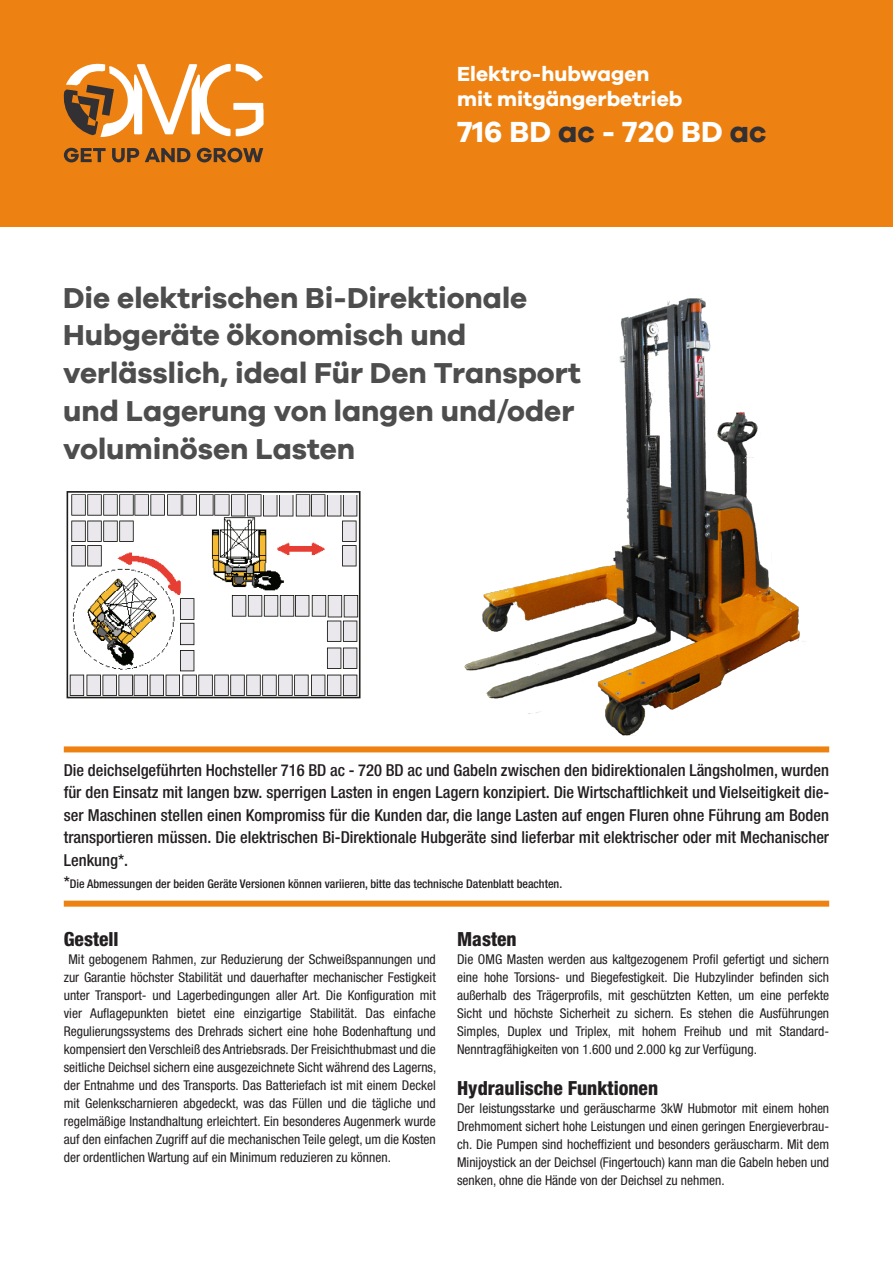
<style>
.page{position:relative;width:893px;height:1263px;background:#fff}
.page>*{position:absolute;margin:0;border:0;box-sizing:border-box;transform-origin:0 0}
.t1{font:700 30px "Galano Grotesque";color:#fff}
.t2{font:700 29.7px/38px "Galano Grotesque";color:#4d4d4d}
.t3{font:700 21px/24.9px "Galano Grotesque";color:#fff}
.titoletto{font:800 condensed 19.5px "Helvetica Neue LT Std";color:#231f20}
.paragrafo{font:800 condensed 19.5px "Helvetica Neue LT Std";color:#231f20}
.Intro_comm{font:500 condensed 16.5px/22.5px "Helvetica Neue LT Std";color:#231f20;text-align:justify}
.paragrafo-2{font:condensed 13.5px/18px "Helvetica Neue LT Std";color:#231f20;text-align:justify}
.Intro_comm-2{font:500 condensed 12px "Helvetica Neue LT Std";color:#231f20}
.s1{color:#333033}
.s2{font-size:16.5px}
</style>
<div class="page">
<div style="left:0;top:0;width:893px;height:227px;background:#ed8212"></div>
<svg style="left:64px;top:148px;width:42px;height:14px"></svg>
<svg style="left:112px;top:148px;width:27px;height:14px"></svg>
<svg style="left:145px;top:148px;width:45px;height:14px"></svg>
<svg style="left:197px;top:148px;width:66px;height:14px"></svg>
<svg style="left:63px;top:63px;width:201px;height:74px"></svg>
<div style="left:64px;top:901px;width:765px;height:6px;background:#ed8212"></div>
<div style="left:64px;top:746px;width:765px;height:6px;background:#ed8212"></div>
<img style="left:464px;top:299px;width:339px;height:436px">
<img style="left:66px;top:491px;width:295px;height:208px">
<p class="t3" style="left:457px;top:61px;width:227px">Elektro-hubwagen mit mitgängerbetrieb</p>
<p class="t1" style="left:457px;top:114px;width:311px">716 BD <span class="s1">ac</span> - 720 BD <span class="s1">ac</span></p>
<p class="t2" style="left:63px;top:278px;width:519px">Die elektrischen Bi-Direktionale<br>Hubgeräte ökonomisch und verlässlich, ideal Für Den Transport und Lagerung von langen und/oder voluminösen Lasten</p>
<p class="Intro_comm" style="left:64px;top:759px;width:767px">Die deichselgeführten Hochsteller 716 BD ac - 720 BD ac und Gabeln zwischen den bidirektionalen Längsholmen, wurden für den Einsatz mit langen bzw. sperrigen Lasten in engen Lagern konzipiert. Die Wirtschaftlichkeit und Vielseitigkeit die&shy;ser Maschinen stellen einen Kompromiss für die Kunden dar, die lange Lasten auf engen Fluren ohne Führung am Boden transportieren müssen. Die elektrischen Bi-Direktionale Hubgeräte sind lieferbar mit elektrischer oder mit Mechanischer Lenkung*.</p>
<p class="Intro_comm-2" style="left:64px;top:877px;width:500px"><span class="s2">*</span>Die Abmessungen der beiden Geräte Versionen können variieren, bitte das technische Datenblatt beachten.</p>
<p class="titoletto" style="left:64px;top:927px;width:56px">Gestell</p>
<p class="paragrafo-2" style="left:64px;top:950px;width:374px;text-indent:5px">Mit gebogenem Rahmen, zur Reduzierung der Schweißspannungen und zur Garantie höchster Stabilität und dauerhafter mechanischer Festigkeit unter Transport- und Lagerbedingungen aller Art. Die Konfiguration mit vier Auflagepunkten bietet eine einzigartige Stabilität. Das einfache Regulierungssystems des Drehrads sichert eine hohe Bodenhaftung und kompensiert den Verschleiß des Antriebsrads. Der Freisichthubmast und die seitliche Deichsel sichern eine ausgezeichnete Sicht während des Lagerns, der Entnahme und des Transports. Das Batteriefach ist mit einem Deckel mit Gelenkscharnieren abgedeckt, was das Füllen und die tägliche und regelmäßige Instandhaltung erleichtert. Ein besonderes Augenmerk wurde auf den einfachen Zugriff auf die mechanischen Teile gelegt, um die Kosten der ordentlichen Wartung auf ein Minimum reduzieren zu können.</p>
<p class="paragrafo" style="left:457px;top:927px;width:61px">Masten</p>
<p class="paragrafo-2" style="left:457px;top:950px;width:374px">Die OMG Masten werden aus kaltgezogenem Profil gefertigt und sichern eine hohe Torsions- und Biegefestigkeit. Die Hubzylinder befinden sich außerhalb des Trägerprofils, mit geschützten Ketten, um eine perfekte Sicht und höchste Sicherheit zu sichern. Es stehen die Ausführungen Simples, Duplex und Triplex, mit hohem Freihub und mit Standard-Nenntragfähigkeiten von 1.600 und 2.000 kg zur Verfügung.</p>
<p class="titoletto" style="left:457px;top:1076px;width:202px">Hydraulische Funktionen</p>
<p class="paragrafo-2" style="left:457px;top:1099px;width:374px">Der leistungsstarke und geräuscharme 3kW Hubmotor mit einem hohen Drehmoment sichert hohe Leistungen und einen geringen Energieverbrau&shy;ch. Die Pumpen sind hocheffizient und besonders geräuscharm. Mit dem Minijoystick an der Deichsel (Fingertouch) kann man die Gabeln heben und senken, ohne die Hände von der Deichsel zu nehmen.</p>
</div>
